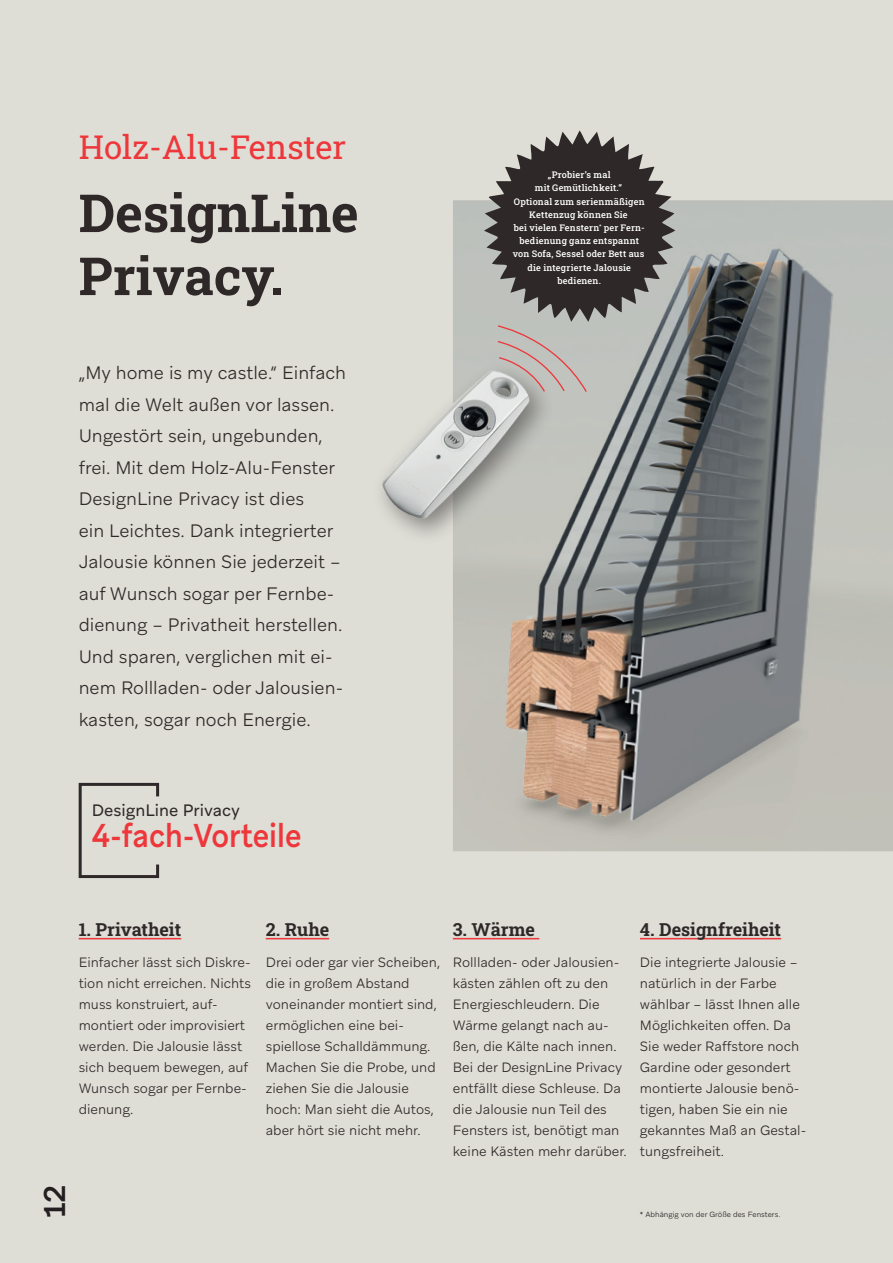
<style>
.page{position:relative;width:893px;height:1263px;background:#deddd6}
.page>*{position:absolute;margin:0;border:0;box-sizing:border-box;transform-origin:0 0}
.t1{font:700 52.5px/63px "Roboto Slab";color:#2f2828}
.t2{font:33px "Roboto Slab";color:#ee373a}
.t3{font:500 33px "Aribau Grotesk";color:#ee373a;scale:.89 1}
.t4{font:500 30px "Aribau Grotesk";color:#231f20}
.t5{font:300 18px/31.5px "Aribau Grotesk";color:#2f2828}
.t6{font:700 18px "Roboto Slab";color:#2f2828}
.t7{font:16.5px "Aribau Grotesk";color:#2f2828}
.t8{font:300 13.5px/21px "Aribau Grotesk";color:#2f2828}
.t9{font:500 9.15px/13.2px "Roboto Slab";letter-spacing:.02em;color:#fff;text-align:center}
.t10{font:300 7.5px "Aribau Grotesk";color:#231f20}
</style>
<div class="page">
<img style="left:485px;top:243px;width:378px;height:587px">
<div style="left:371px;top:360px;width:185px;height:186px;background:#231f20;opacity:.5"></div>
<img style="left:373px;top:359px;width:190px;height:172px">
<hr style="left:266px;top:938px;width:63px;height:1px;background:#ee373a">
<hr style="left:640px;top:938px;width:141px;height:1px;background:#ee373a">
<hr style="left:79px;top:938px;width:102px;height:1px;background:#ee373a">
<hr style="left:453px;top:938px;width:86px;height:1px;background:#ee373a">
<svg style="left:78px;top:782px;width:82px;height:97px"></svg>
<svg style="left:484px;top:130px;width:191px;height:263px;background:#797573"></svg>
<h2 class="t2" style="left:79px;top:124px;width:269px">Holz-Alu-Fenster</h2>
<h1 class="t1" style="left:79px;top:180px;width:281px">DesignLine<br>Privacy.</h1>
<p class="t5" style="left:79px;top:357px;width:269px">„My home is my castle.“ Einfach mal die Welt außen vor lassen.<br>Ungestört sein, ungebunden, frei. Mit dem Holz-Alu-Fenster<br>DesignLine Privacy ist dies<br>ein Leichtes. Dank integrierter<br>Jalousie können Sie jederzeit – auf Wunsch sogar per Fernbe&shy;dienung – Privatheit herstellen.<br>Und sparen, verglichen mit ei&shy;nem Rollladen- oder Jalousien&shy;kasten, sogar noch Energie.</p>
<p class="t7" style="left:92px;top:799px;width:150px">DesignLine Privacy</p>
<h2 class="t3" style="left:92px;top:815px;width:237px">4-fach-Vorteile</h2>
<p class="t9" style="left:513px;top:168px;width:134px">„Probier’s mal<br>mit Gemütlichkeit.“<br>Optional zum serienmäßigen<br>Kettenzug können Sie<br>bei vielen Fenstern<sup>*</sup> per Fern&shy;bedienung ganz entspannt von Sofa, Sessel oder Bett aus die integrierte Jalousie bedienen.</p>
<h3 class="t6" style="left:79px;top:917px;width:104px">1. Privatheit</h3>
<p class="t8" style="left:79px;top:952px;width:174px">Einfacher lässt sich Diskre&shy;tion nicht erreichen. Nichts muss konstruiert, auf&shy;montiert oder improvisiert werden. Die Jalousie lässt sich bequem bewegen, auf<br>Wunsch sogar per Fernbe&shy;dienung.</p>
<h3 class="t4" style="left:36px;top:1218px;width:35px;rotate:-90deg">12</h3>
<h3 class="t6" style="left:266px;top:917px;width:65px">2. Ruhe</h3>
<p class="t8" style="left:266px;top:952px;width:176px">Drei oder gar vier Scheiben, die in großem Abstand voneinander montiert sind, ermöglichen eine bei&shy;spiellose Schalldämmung.<br>Machen Sie die Probe, und ziehen Sie die Jalousie hoch: Man sieht die Autos, aber hört sie nicht mehr.</p>
<h3 class="t6" style="left:453px;top:917px;width:84px">3. Wärme</h3>
<p class="t8" style="left:453px;top:952px;width:175px">Rollladen- oder Jalousien&shy;kästen zählen oft zu den<br>Energieschleudern. Die<br>Wärme gelangt nach au&shy;ßen, die Kälte nach innen.<br>Bei der DesignLine Privacy entfällt diese Schleuse. Da die Jalousie nun Teil des<br>Fensters ist, benötigt man keine Kästen mehr darüber.</p>
<h3 class="t6" style="left:640px;top:917px;width:143px">4. Designfreiheit</h3>
<p class="t8" style="left:640px;top:952px;width:168px">Die integrierte Jalousie – natürlich in der Farbe wählbar – lässt Ihnen alle<br>Möglichkeiten offen. Da<br>Sie weder Raffstore noch<br>Gardine oder gesondert montierte Jalousie benö&shy;tigen, haben Sie ein nie gekanntes Maß an Gestal&shy;tungsfreiheit.</p>
<p class="t10" style="left:640px;top:1210px;width:142px">* Abhängig von der Größe des Fensters.</p>
</div>
